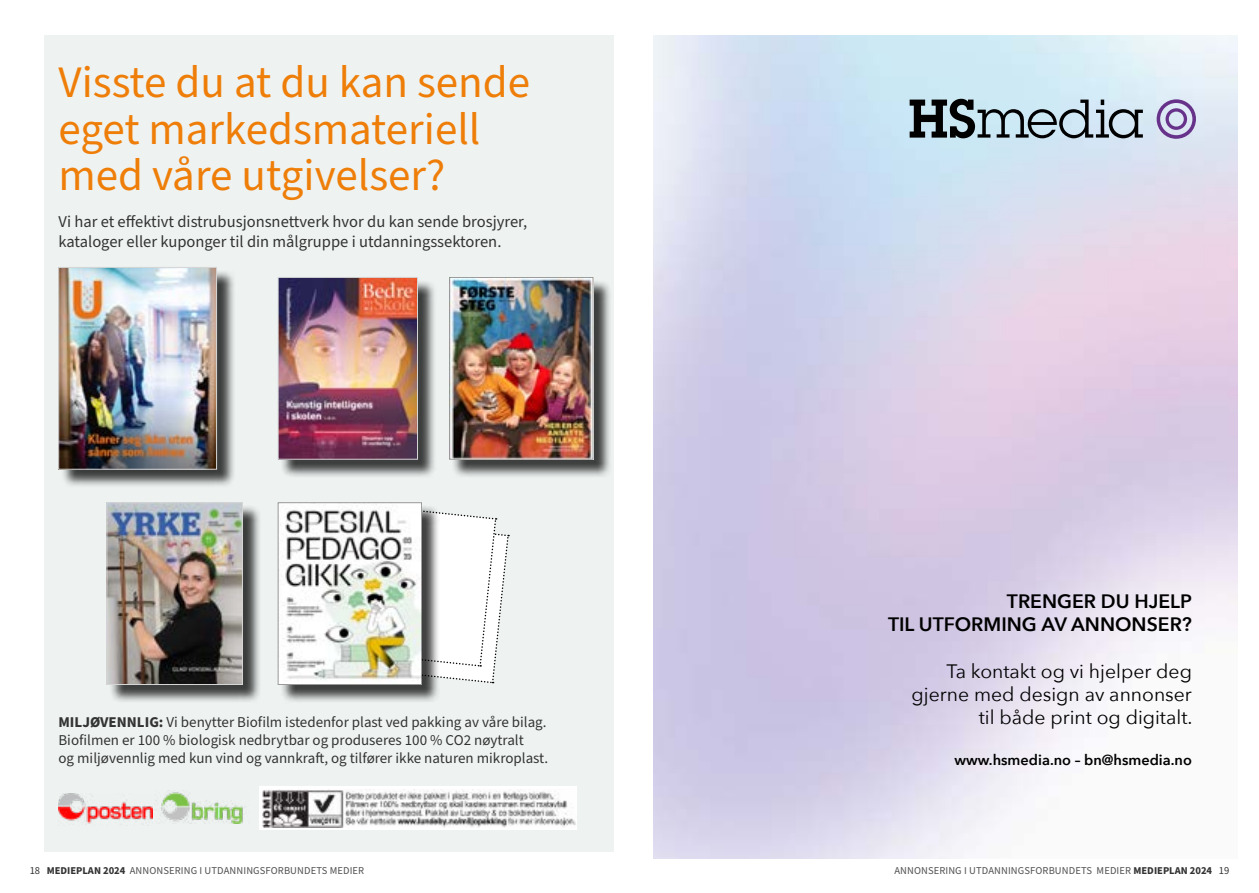
<style>
.page{position:relative;width:1259px;height:893px;background:#fff}
.page>*{position:absolute;margin:0;border:0;box-sizing:border-box;transform-origin:0 0}
.t1{font:45px/46.5px "Source Sans Pro";color:#ef7e09}
.t2{font:19.35px/23.2px "Avenir Next";color:#000;text-align:right}
.t3{font:600 19.35px/23.2px "Avenir Next";color:#000;text-align:right}
.t4{font:16.5px/19.8px "Source Sans Pro";color:#333}
.t5{font:15px/18px "Source Sans Pro";color:#333}
.t6{font:600 14.55px "Avenir Next";color:#000}
.t7{font:10.5px "Source Sans Pro";letter-spacing:.01em;color:#525050}
.s1{font-weight:700}
.s2{color:#333}
.s3{font-weight:700;color:#333}
</style>
<div class="page">
<div style="left:44px;top:35px;width:570px;height:817px;background:#eef3f2"></div>
<svg style="left:439px;top:512px;width:70px;height:172px"></svg>
<div style="left:61px;top:270px;width:174px;height:217px;background:#000;opacity:.75"></div>
<img style="left:60px;top:269px;width:155px;height:198px">
<div style="left:58px;top:267px;width:159px;height:202px;border:1px solid #d6d6d6"></div>
<div style="left:280px;top:280px;width:156px;height:198px;background:#000;opacity:.75"></div>
<img style="left:280px;top:279px;width:136px;height:178px">
<div style="left:278px;top:277px;width:140px;height:182px;border:1px solid #d6d6d6"></div>
<div style="left:109px;top:505px;width:152px;height:198px;background:#000;opacity:.75"></div>
<img style="left:109px;top:504px;width:132px;height:179px">
<div style="left:107px;top:502px;width:136px;height:183px;border:1px solid #d6d6d6"></div>
<div style="left:452px;top:280px;width:159px;height:198px;background:#000;opacity:.75"></div>
<img style="left:451px;top:279px;width:140px;height:178px">
<div style="left:280px;top:505px;width:159px;height:198px;background:#000;opacity:.75"></div>
<img style="left:280px;top:504px;width:140px;height:179px">
<svg style="left:909px;top:99px;width:234px;height:39px;background:#8898a1"></svg>
<svg style="left:1156px;top:99px;width:40px;height:40px;background:#b0a5cc"></svg>
<img style="left:58px;top:793px;width:95px;height:33px">
<img style="left:156px;top:790px;width:87px;height:33px">
<div style="left:259px;top:786px;width:318px;height:44px;background:#fff"></div>
<img style="left:262px;top:789px;width:314px;height:38px">
<h1 class="t1" style="left:58px;top:60px;width:473px">Visste du at du kan sende eget markedsmateriell med våre utgivelser?</h1>
<p class="t4" style="left:58px;top:212px;width:470px">Vi har et effektivt distrubusjonsnettverk hvor du kan sende brosjyrer, kataloger eller kuponger til din målgruppe i utdanningssektoren.</p>
<p class="t5" style="left:58px;top:714px;width:491px"><span class="s1">MILJØVENNLIG:</span> Vi benytter Biofilm istedenfor plast ved pakking av våre bilag.<br>Biofilmen er 100 % biologisk nedbrytbar og produseres 100 % CO2 nøytralt<br>og miljøvennlig med kun vind og vannkraft, og tilfører ikke naturen mikroplast.</p>
<p class="t3" style="left:888px;top:589px;width:305px">TRENGER DU HJELP<br>TIL UTFORMING AV ANNONSER?</p>
<p class="t2" style="left:911px;top:659px;width:282px">Ta kontakt og vi hjelper deg gjerne med design av annonser til både print og digitalt.</p>
<p class="t6" style="left:954px;top:748px;width:239px">www.hsmedia.no – bn@hsmedia.no</p>
<p class="t7" style="left:30px;top:863px;width:336px"><span class="s2">18</span> <span class="s3">MEDIEPLAN 2024</span> ANNONSERING I UTDANNINGSFORBUNDETS MEDIER</p>
<p class="t7" style="left:894px;top:863px;width:336px">ANNONSERING I UTDANNINGSFORBUNDETS MEDIER <span class="s3">MEDIEPLAN 2024</span> <span class="s2">19</span></p>
</div>
